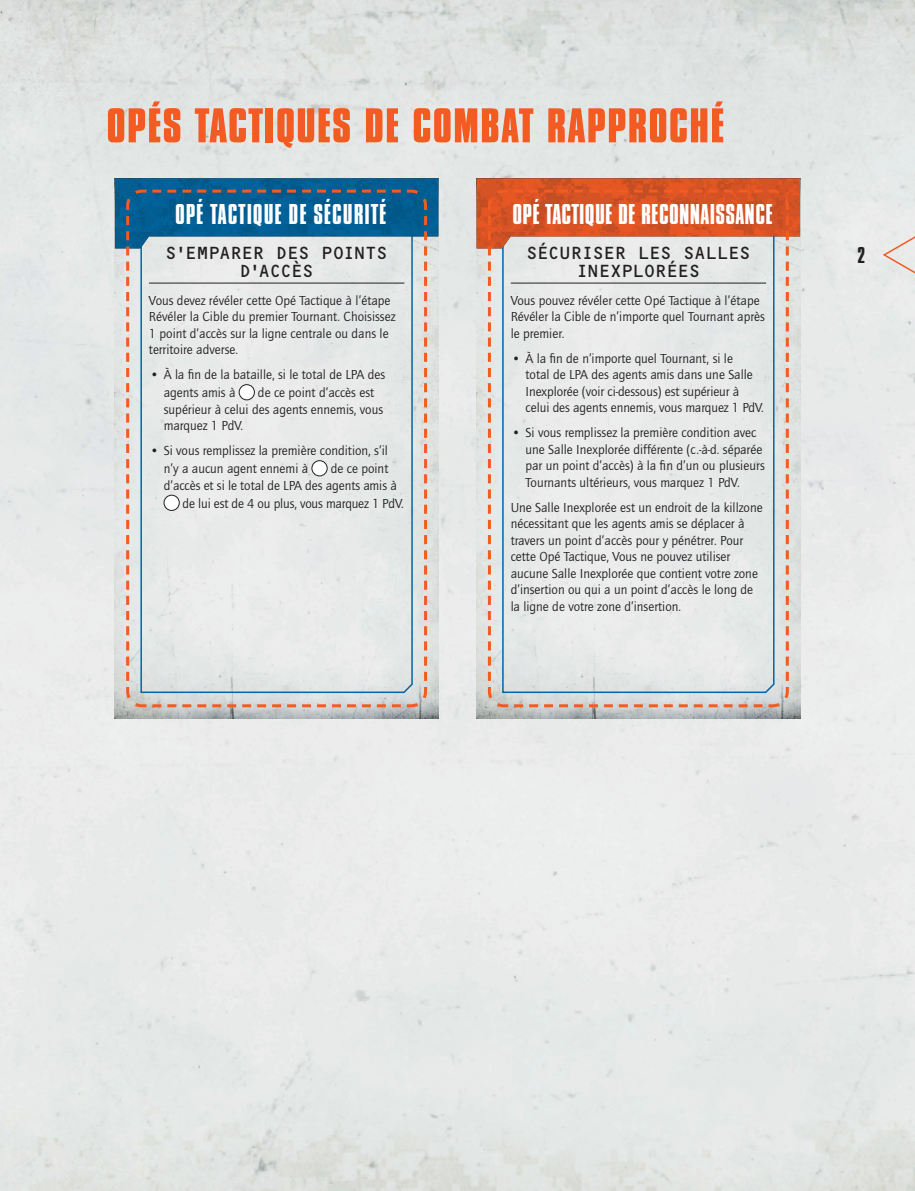
<style>
.page{position:relative;width:915px;height:1191px;background:#fff}
.page>*{position:absolute;margin:0;border:0;box-sizing:border-box;transform-origin:0 0}
.t1{font:700 51px "Compacta Std";letter-spacing:.02em;color:#f25b21}
.t2{font:30px "Compacta Std";letter-spacing:.01em;color:#fff}
.t3{font:30px "Compacta Std";letter-spacing:.03em;color:#fff}
.t4{font:24px "Compacta Std";color:#231f20}
.t5{font:18px/18px "OCRB Std";letter-spacing:-.1em;color:#231f20;text-align:center}
.t6{font:13.5px/16.5px "Quay Sans ITC Std";color:#231f20}
</style>
<div class="page">
<img style="left:0;top:0;width:914px;height:1191px">
<svg style="left:881px;top:215px;width:33px;height:79px;background:#e8e4e1"></svg>
<svg style="left:476px;top:178px;width:323px;height:506px;background:#dab1a1"></svg>
<svg style="left:486px;top:188px;width:304px;height:521px;background:#e1d6d1"></svg>
<svg style="left:115px;top:178px;width:323px;height:506px;background:#96b6c5"></svg>
<svg style="left:125px;top:188px;width:303px;height:521px;background:#cfd7db"></svg>
<h1 class="t1" style="left:106px;top:98px;width:619px">OPÉS TACTIQUES DE COMBAT RAPPROCHÉ</h1>
<h2 class="t3" style="left:175px;top:198px;width:213px">OPÉ TACTIQUE DE SÉCURITÉ</h2>
<h3 class="t5" style="left:165px;top:244px;width:225px">S’EMPARER DES POINTS<br>D’ACCÈS</h3>
<p class="t6" style="left:149px;top:292px;width:248px">Vous devez révéler cette Opé Tactique à l’étape Révéler la Cible du premier Tournant. Choisissez 1 point d’accès sur la ligne centrale ou dans le territoire adverse.</p>
<p class="t6" style="left:164px;top:365px;width:223px;line-height:18px;text-indent:-13px">• À la fin de la bataille, si le total de LPA des agents amis à</p>
<p class="t6" style="left:164px;top:384px;width:221px;text-indent:94px">de ce point d’accès est supérieur à celui des agents ennemis, vous marquez 1 PdV.</p>
<p class="t6" style="left:164px;top:441px;width:225px;line-height:18px;text-indent:-13px">• Si vous remplissez la première condition, s’il n’y a aucun agent ennemi à</p>
<p class="t6" style="left:164px;top:460px;width:234px;text-indent:167px">de ce point d’accès et si le total de LPA des agents amis à</p>
<p class="t6" style="left:182px;top:495px;width:222px">de lui est de 4 ou plus, vous marquez 1 PdV.</p>
<h2 class="t2" style="left:512px;top:198px;width:262px">OPÉ TACTIQUE DE RECONNAISSANCE</h2>
<h3 class="t5" style="left:525px;top:244px;width:227px">SÉCURISER LES SALLES<br>INEXPLORÉES</h3>
<p class="t6" style="left:510px;top:292px;width:256px">Vous pouvez révéler cette Opé Tactique à l’étape<br>Révéler la Cible de n’importe quel Tournant après le premier.</p>
<p class="t6" style="left:525px;top:350px;width:240px;text-indent:-13px">• À la fin de n’importe quel Tournant, si le<br>total de LPA des agents amis dans une Salle Inexplorée (voir ci-dessous) est supérieur à celui des agents ennemis, vous marquez 1 PdV.</p>
<p class="t6" style="left:525px;top:424px;width:241px;text-indent:-13px">• Si vous remplissez la première condition avec une Salle Inexplorée différente (c.-à-d. séparée par un point d’accès) à la fin d’un ou plusieurs Tournants ultérieurs, vous marquez 1 PdV.</p>
<p class="t6" style="left:510px;top:499px;width:253px">Une Salle Inexplorée est un endroit de la killzone nécessitant que les agents amis se déplacer à travers un point d’accès pour y pénétrer. Pour cette Opé Tactique, Vous ne pouvez utiliser aucune Salle Inexplorée que contient votre zone d’insertion ou qui a un point d’accès le long de la ligne de votre zone d’insertion.</p>
<h3 class="t4" style="left:857px;top:242px;width:9px">2</h3>
</div>
